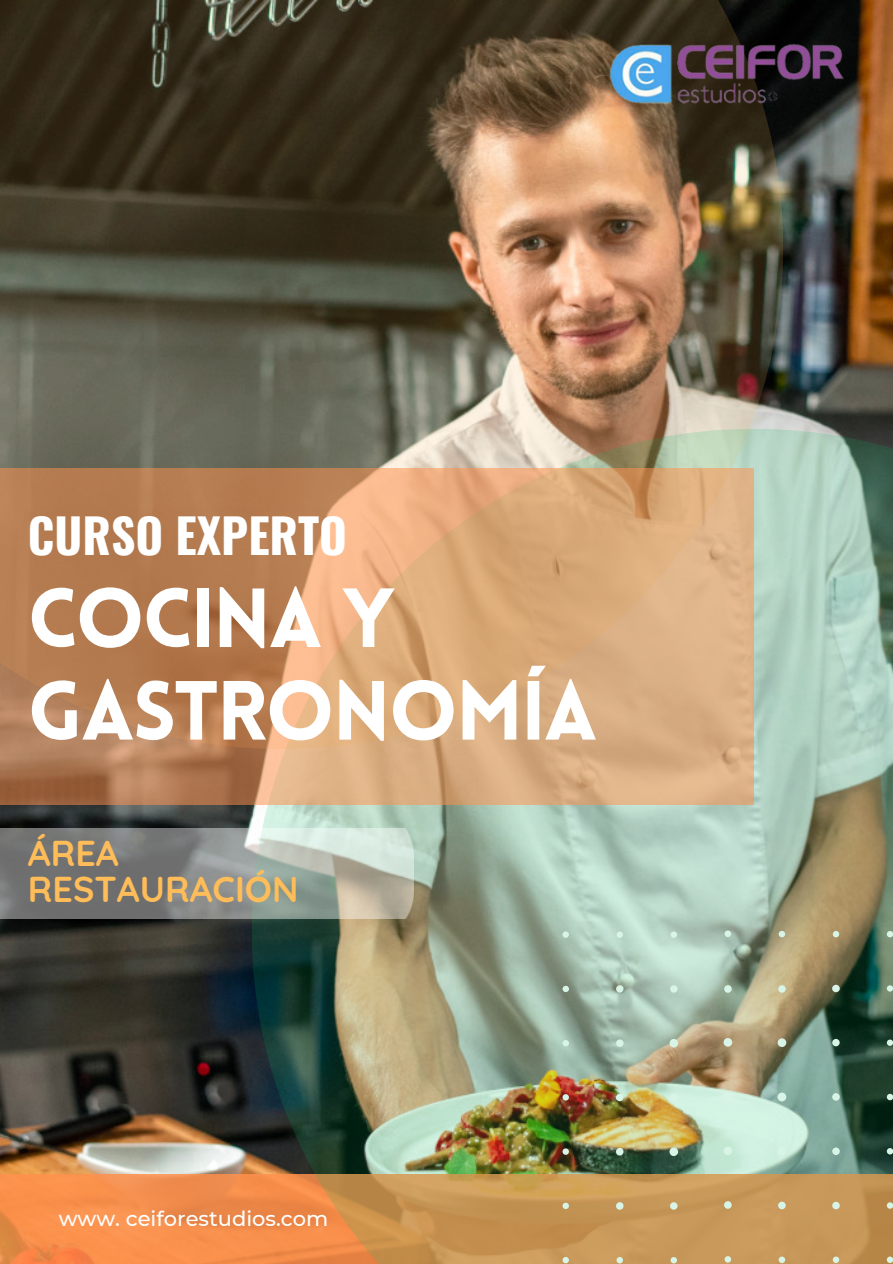
<style>
.page{position:relative;width:893px;height:1264px;background:#fff}
.page>*{position:absolute;margin:0;border:0;box-sizing:border-box;transform-origin:0 0}
.t1{font:900 81.9px/92.6px "Lovelo";letter-spacing:-.025em;color:#fff}
.t2{font:700 47.55px "Oswald";color:#fff}
.t3{font:700 35.85px/36.3px "Quicksand";color:#ffbd59}
.t4{font:500 21px "Montserrat";color:#fff}
</style>
<div class="page">
<img style="left:0;top:0;width:892px;height:1174px">
<svg style="left:0;top:1174px;width:252px;height:89px;background:#f58e4c"></svg>
<img style="left:0;top:0;width:783px;height:468px">
<img style="left:252px;top:429px;width:640px;height:834px">
<svg style="left:0;top:468px;width:753px;height:336px;background:#cd996d"></svg>
<img style="left:0;top:828px;width:413px;height:90px">
<img style="left:609px;top:39px;width:237px;height:69px">
<p class="t2" style="left:28px;top:498px;width:321px">CURSO EXPERTO</p>
<p class="t1" style="left:28px;top:580px;width:571px">COCINA Y<br>GASTRONOMÍA</p>
<h1 class="t3" style="left:28px;top:834px;width:272px">ÁREA<br>RESTAURACIÓN</h1>
<p class="t4" style="left:59px;top:1205px;width:271px">www. ceiforestudios.com</p>
</div>
